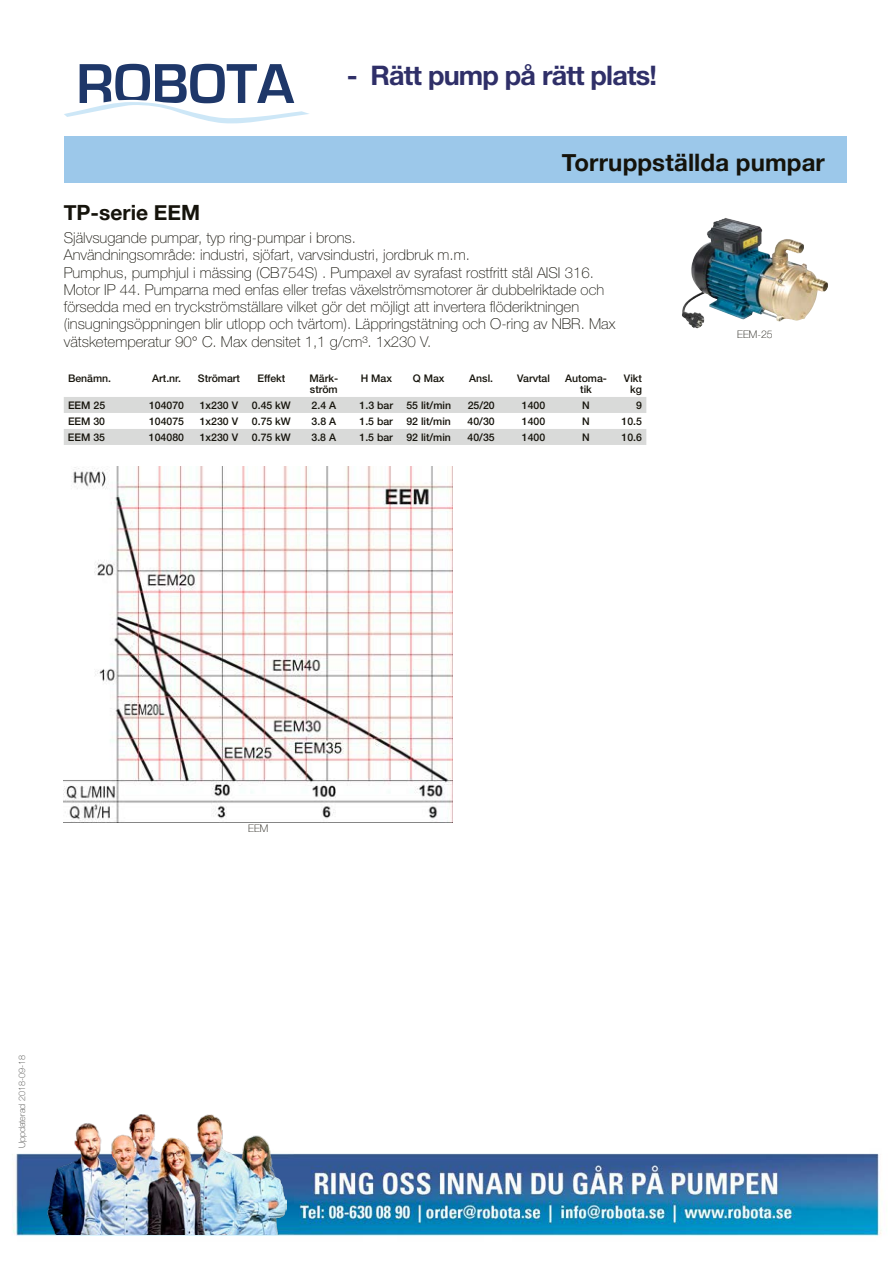
<style>
.page{position:relative;width:893px;height:1263px;background:#fff}
.page>*{position:absolute;margin:0;border:0;box-sizing:border-box;transform-origin:0 0}
.t1{font:700 27px "Helvetica Neue LT Std";letter-spacing:-.03em;color:#2f2f68}
.t2{font:700 24px "Helvetica Neue";letter-spacing:.005em;color:#15130b}
.t3{font:700 21px "Helvetica Neue";color:#15130b}
.t4{font:100 15px/17.2px "Helvetica Neue LT Std";color:#15130b}
.t5{font:500 10.5px/10.5px "Helvetica Neue LT Std";color:#15130b}
.t6{font:100 10.5px "Helvetica Neue";color:#15130b}
.t7{font:100 9px "Helvetica Neue LT Std";color:#434341}
</style>
<div class="page">
<svg style="left:64px;top:64px;width:245px;height:59px"></svg>
<img style="left:13px;top:1153px;width:869px;height:83px">
<img style="left:48px;top:1114px;width:238px;height:120px">
<div style="left:64px;top:136px;width:782px;height:47px;background:#9cc8ea"></div>
<img style="left:682px;top:218px;width:146px;height:110px">
<svg style="left:64px;top:397px;width:582px;height:48px"></svg>
<img style="left:64px;top:466px;width:389px;height:356px">
<h1 class="t1" style="left:347px;top:59px;width:311px">- Rätt pump på rätt plats!</h1>
<h2 class="t2" style="left:562px;top:144px;width:265px">Torruppställda pumpar</h2>
<h3 class="t3" style="left:64px;top:196px;width:138px">TP-serie EEM</h3>
<p class="t4" style="left:64px;top:229px;width:553px">Självsugande pumpar, typ ring-pumpar i brons.<br>Användningsområde: industri, sjöfart, varvsindustri, jordbruk m.m.<br>Pumphus, pumphjul i mässing (CB754S) . Pumpaxel av syrafast rostfritt stål AISI 316.<br>Motor IP 44. Pumparna med enfas eller trefas växelströmsmotorer är dubbelriktade och försedda med en tryckströmställare vilket gör det möjligt att invertera flöderiktningen (insugningsöppningen blir utlopp och tvärtom). Läppringstätning och O-ring av NBR. Max vätsketemperatur 90° C. Max densitet 1,1 g/cm³. 1x230 V.</p>
<p class="t5" style="left:68px;top:373px;width:45px">Benämn.</p>
<p class="t5" style="left:152px;top:373px;width:30px">Art.nr.</p>
<p class="t5" style="left:198px;top:373px;width:44px">Strömart</p>
<p class="t5" style="left:257px;top:373px;width:30px">Effekt</p>
<p class="t5" style="left:310px;top:373px;width:30px">Märk&shy;ström</p>
<p class="t5" style="left:361px;top:373px;width:33px">H Max</p>
<p class="t5" style="left:413px;top:373px;width:33px">Q Max</p>
<p class="t5" style="left:469px;top:373px;width:25px">Ansl.</p>
<p class="t5" style="left:517px;top:373px;width:34px">Varvtal</p>
<p class="t5" style="left:565px;top:373px;width:43px;text-align:center">Automa&shy;tik</p>
<p class="t5" style="left:624px;top:373px;width:20px;text-align:right">Vikt kg</p>
<p class="t5" style="left:68px;top:400px;width:39px">EEM 25</p>
<p class="t5" style="left:149px;top:400px;width:37px">104070</p>
<p class="t5" style="left:200px;top:400px;width:40px">1x230 V</p>
<p class="t5" style="left:252px;top:400px;width:40px">0.45 kW</p>
<p class="t5" style="left:312px;top:400px;width:26px">2.4 A</p>
<p class="t5" style="left:360px;top:400px;width:35px">1.3 bar</p>
<p class="t5" style="left:406px;top:400px;width:46px">55 lit/min</p>
<p class="t5" style="left:468px;top:400px;width:29px">25/20</p>
<p class="t5" style="left:522px;top:400px;width:25px">1400</p>
<p class="t5" style="left:582px;top:400px;width:9px">N</p>
<p class="t5" style="left:636px;top:400px;width:7px">9</p>
<p class="t5" style="left:68px;top:416px;width:39px">EEM 30</p>
<p class="t5" style="left:149px;top:416px;width:37px">104075</p>
<p class="t5" style="left:200px;top:416px;width:40px">1x230 V</p>
<p class="t5" style="left:252px;top:416px;width:40px">0.75 kW</p>
<p class="t5" style="left:312px;top:416px;width:26px">3.8 A</p>
<p class="t5" style="left:360px;top:416px;width:35px">1.5 bar</p>
<p class="t5" style="left:406px;top:416px;width:46px">92 lit/min</p>
<p class="t5" style="left:468px;top:416px;width:29px">40/30</p>
<p class="t5" style="left:522px;top:416px;width:25px">1400</p>
<p class="t5" style="left:582px;top:416px;width:9px">N</p>
<p class="t5" style="left:622px;top:416px;width:22px">10.5</p>
<p class="t5" style="left:68px;top:432px;width:39px">EEM 35</p>
<p class="t5" style="left:149px;top:432px;width:37px">104080</p>
<p class="t5" style="left:200px;top:432px;width:40px">1x230 V</p>
<p class="t5" style="left:252px;top:432px;width:40px">0.75 kW</p>
<p class="t5" style="left:312px;top:432px;width:26px">3.8 A</p>
<p class="t5" style="left:360px;top:432px;width:35px">1.5 bar</p>
<p class="t5" style="left:406px;top:432px;width:46px">92 lit/min</p>
<p class="t5" style="left:468px;top:432px;width:29px">40/35</p>
<p class="t5" style="left:522px;top:432px;width:25px">1400</p>
<p class="t5" style="left:582px;top:432px;width:9px">N</p>
<p class="t5" style="left:622px;top:432px;width:22px">10.6</p>
<p class="t6" style="left:737px;top:327px;width:37px">EEM-25</p>
<p class="t7" style="left:17px;top:1148px;width:95px;rotate:-90deg">Uppdaterad 2018-09-18</p>
<p class="t6" style="left:248px;top:821px;width:22px">EEM</p>
</div>
